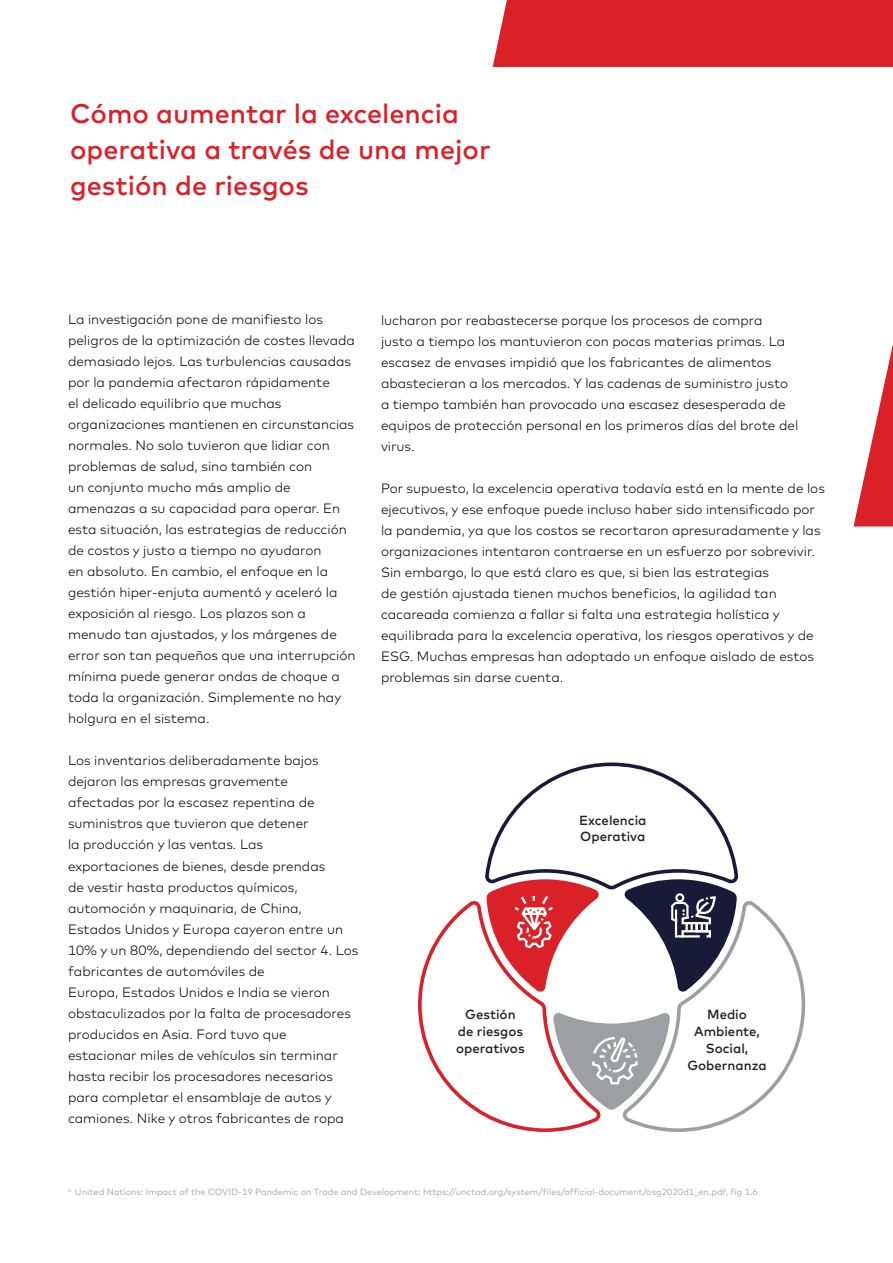
<style>
.page{position:relative;width:893px;height:1263px;background:#fff}
.page>*{position:absolute;margin:0;border:0;box-sizing:border-box;transform-origin:0 0}
.t1{font:500 27px/36px "Mark";color:#da2128}
.t2{font:300 13.5px/21px "Mark";color:#000}
.t3{font:500 13.2px/16.8px "Mark";color:#231f20;text-align:center}
.t4{font:9px "Mark";color:#abadaf}
</style>
<div class="page">
<svg style="left:493px;top:0;width:400px;height:526px"></svg>
<svg style="left:418px;top:762px;width:388px;height:370px"></svg>
<h1 class="t1" style="left:70px;top:95px;width:422px">Cómo aumentar la excelencia operativa a través de una mejor gestión de riesgos</h1>
<p class="t2" style="left:68px;top:309px;width:289px">La investigación pone de manifiesto los peligros de la optimización de costes llevada demasiado lejos. Las turbulencias causadas por la pandemia afectaron rápidamente<br>el delicado equilibrio que muchas organizaciones mantienen en circunstancias normales. No solo tuvieron que lidiar con problemas de salud, sino también con<br>un conjunto mucho más amplio de amenazas a su capacidad para operar. En esta situación, las estrategias de reducción de costos y justo a tiempo no ayudaron<br>en absoluto. En cambio, el enfoque en la gestión hiper-enjuta aumentó y aceleró la exposición al riesgo. Los plazos son a menudo tan ajustados, y los márgenes de error son tan pequeños que una interrupción mínima puede generar ondas de choque a toda la organización. Simplemente no hay holgura en el sistema.</p>
<p class="t2" style="left:68px;top:750px;width:292px">Los inventarios deliberadamente bajos dejaron las empresas gravemente<br>afectadas por la escasez repentina de suministros que tuvieron que detener<br>la producción y las ventas. Las<br>exportaciones de bienes, desde prendas<br>de vestir hasta productos químicos, automoción y maquinaria, de China,<br>Estados Unidos y Europa cayeron entre un 10% y un 80%, dependiendo del sector 4. Los fabricantes de automóviles de<br>Europa, Estados Unidos e India se vieron obstaculizados por la falta de procesadores producidos en Asia. Ford tuvo que estacionar miles de vehículos sin terminar hasta recibir los procesadores necesarios para completar el ensamblaje de autos y camiones. Nike y otros fabricantes de ropa</p>
<p class="t2" style="left:381px;top:309px;width:419px">lucharon por reabastecerse porque los procesos de compra<br>justo a tiempo los mantuvieron con pocas materias primas. La escasez de envases impidió que los fabricantes de alimentos abastecieran a los mercados. Y las cadenas de suministro justo a tiempo también han provocado una escasez desesperada de equipos de protección personal en los primeros días del brote del virus.</p>
<p class="t2" style="left:381px;top:477px;width:445px">Por supuesto, la excelencia operativa todavía está en la mente de los ejecutivos, y ese enfoque puede incluso haber sido intensificado por la pandemia, ya que los costos se recortaron apresuradamente y las organizaciones intentaron contraerse en un esfuerzo por sobrevivir.<br>Sin embargo, lo que está claro es que, si bien las estrategias<br>de gestión ajustada tienen muchos beneficios, la agilidad tan cacareada comienza a fallar si falta una estrategia holística y equilibrada para la excelencia operativa, los riesgos operativos y de ESG. Muchas empresas han adoptado un enfoque aislado de estos problemas sin darse cuenta.</p>
<p class="t3" style="left:579px;top:811px;width:69px;text-align:left">Excelencia<br>Operativa</p>
<p class="t3" style="left:456px;top:1006px;width:70px">Gestión de riesgos operativos</p>
<p class="t3" style="left:687px;top:1006px;width:81px">Medio<br>Ambiente,<br>Social,<br>Gobernanza</p>
<p class="t4" style="left:68px;top:1186px;width:691px"><sup>4</sup> United Nations: Impact of the COVID-19 Pandemic on Trade and Development: https://unctad.org/system/files/official-document/osg2020d1_en.pdf, fig 1.6</p>
</div>
